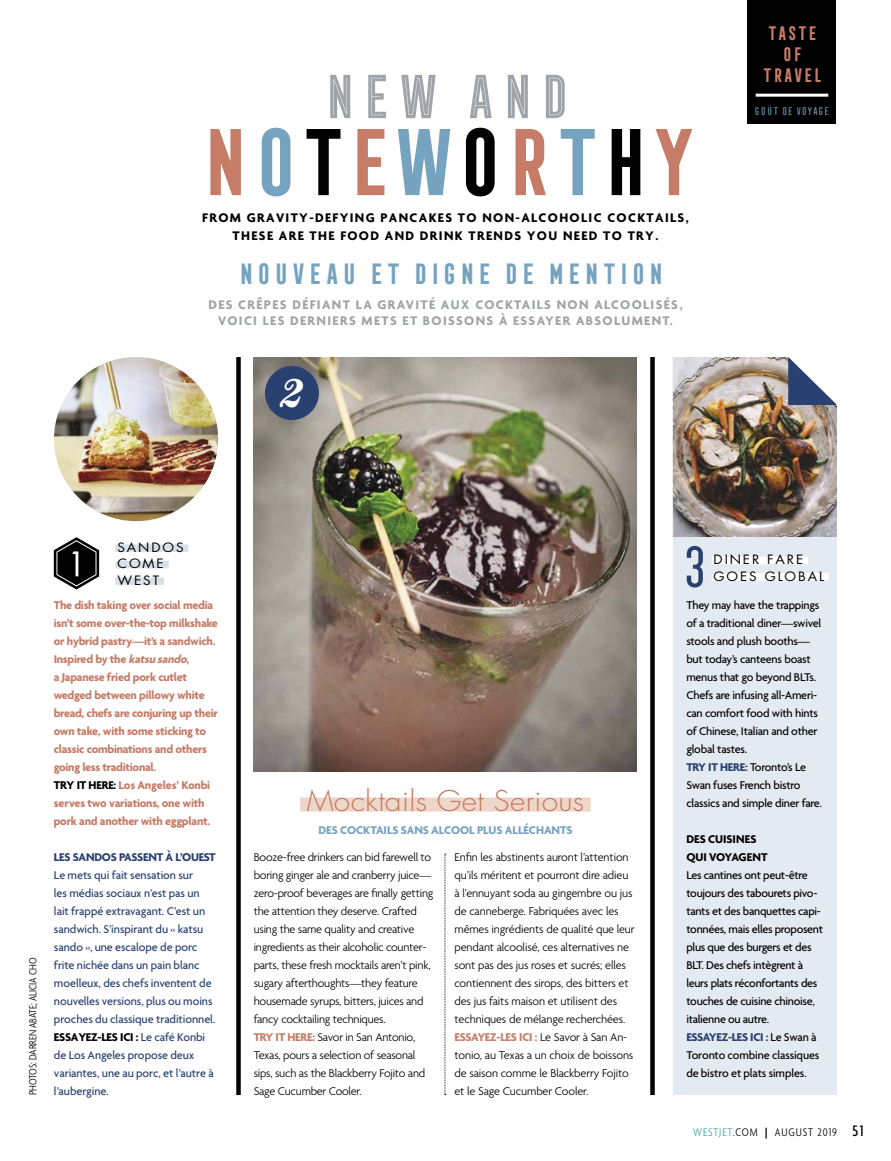
<style>
.page{position:relative;width:891px;height:1161px;background:#fff}
.page>*{position:absolute;margin:0;border:0;box-sizing:border-box;transform-origin:0 0}
.t1{font:700 87px "Frontage Condensed";letter-spacing:-.01em;color:#c67c67}
.t2{font:57px "Frontage Condensed Inline";letter-spacing:.07em;color:#9fa4a9}
.t3{font:55.5px "Frontage Condensed";color:#294171}
.t4{font:italic 700 40.5px "Century";color:#fff}
.t5{font:34.5px "Frontage Condensed";color:#fff}
.t6{font:300 27.9px "Futura";letter-spacing:.01em;color:#c67c67;scale:1.08 1}
.t7{font:700 27px "Frontage Condensed";letter-spacing:.065em;color:#76a3c0}
.t8{font:700 18px/21px "Frontage Condensed";letter-spacing:.02em;color:#c67c67;text-align:center}
.t9{font:700 13.5px/16.2px "Agenda";letter-spacing:.1em;color:#9fa4a9;text-align:center}
.t10{font:700 13.5px/18px "Agenda";letter-spacing:.1em;color:#000;text-align:center}
.t11{font:12.6px/16.5px "Futura";letter-spacing:.14em;color:#000;scale:1.08 1}
.t12{font:300 12.15px/18px "Agenda";letter-spacing:-.02em;color:#000}
.t13{font:500 12.15px/18px "Agenda";letter-spacing:-.025em;color:#000}
.t14{font:700 12.15px/18px "Agenda";letter-spacing:-.02em;color:#c67c67}
.t15{font:500 12.15px/18px "Agenda";letter-spacing:-.005em;color:#294171}
.t16{font:700 12.15px "Agenda";letter-spacing:-.005em;color:#76a3c0}
.t17{font:700 12.15px "Agenda";letter-spacing:-.02em;color:#294171}
.t18{font:700 12.15px/18px "Agenda";color:#000}
.t19{font:300 condensed 12px "Agenda";letter-spacing:.08em;color:#000}
.t20{font:300 condensed 11.25px "Agenda";letter-spacing:-.005em;color:#000}
.t21{font:10.5px "Frontage Condensed";letter-spacing:-.015em;color:#76a3c0}
.s1{color:#76a3c0}
.s2{color:#000}
.s3{font-style:italic}
.s4{font-weight:700;color:#000}
.s5{font-weight:700;color:#c67c67}
.s6{font-weight:700;color:#294171}
.s7{color:#3ba49b}
.s8{font-weight:700}
.s9{font-weight:500;font-size:16.5px}
</style>
<div class="page">
<div style="left:673px;top:537px;width:164px;height:558px;background:#e4eaf1"></div>
<img style="left:254px;top:357px;width:383px;height:414px">
<div style="left:300px;top:797px;width:291px;height:15px;background:#eed7c9"></div>
<div style="left:711px;top:557px;width:97px;height:7px;background:#fff"></div>
<div style="left:711px;top:573px;width:118px;height:8px;background:#fff"></div>
<div style="left:115px;top:544px;width:73px;height:8px;background:#d6e1ea"></div>
<div style="left:115px;top:561px;width:54px;height:7px;background:#d6e1ea"></div>
<div style="left:115px;top:577px;width:49px;height:8px;background:#d6e1ea"></div>
<img style="left:673px;top:357px;width:164px;height:180px">
<div style="left:236px;top:357px;width:5px;height:738px;background:#000"></div>
<div style="left:650px;top:357px;width:5px;height:738px;background:#000"></div>
<svg style="left:788px;top:357px;width:49px;height:48px"></svg>
<svg style="left:445px;top:854px;width:1px;height:241px"></svg>
<svg style="left:54px;top:537px;width:45px;height:53px"></svg>
<div style="left:265px;top:366px;width:54px;height:54px;background:#294171;border-radius:50%"></div>
<img style="left:54px;top:357px;width:164px;height:164px;border-radius:82px">
<div style="left:747px;top:0;width:89px;height:123px;background:#000"></div>
<hr style="left:756px;top:94px;width:72px;height:3px;background:#fff">
<h2 class="t2" style="left:321px;top:65px;width:250px">NEW AND</h2>
<h1 class="t1" style="left:197px;top:113px;width:499px">N<span class="s1">O</span><span class="s2">T</span>E<span class="s1">W</span><span class="s2">O</span>R<span class="s1">T</span><span class="s2">H</span>Y</h1>
<p class="t10" style="left:202px;top:208px;width:488px">FROM GRAVITY-DEFYING PANCAKES TO NON-ALCOHOLIC COCKTAILS,<br>THESE ARE THE FOOD AND DRINK TRENDS YOU NEED TO TRY.</p>
<h3 class="t7" style="left:238px;top:259px;width:428px">NOUVEAU ET DIGNE DE MENTION</h3>
<p class="t9" style="left:208px;top:296px;width:476px">DES CRÊPES DÉFIANT LA GRAVITÉ AUX COCKTAILS NON ALCOOLISÉS,<br>VOICI LES DERNIERS METS ET BOISSONS À ESSAYER ABSOLUMENT.</p>
<h3 class="t4" style="left:281px;top:369px;width:25px">2</h3>
<h3 class="t8" style="left:762px;top:23px;width:61px">TASTE<br>OF<br>TRAVEL</h3>
<p class="t21" style="left:754px;top:105px;width:77px">GOût DE VOYAGE</p>
<p class="t20" style="left:27px;top:1095px;width:139px;rotate:-90deg">PHOTOS: DARREN ABATE; ALICIA CHO</p>
<p class="t11" style="left:118px;top:539px;width:63px">SANDOS<br>COME<br>WEST</p>
<h3 class="t5" style="left:68px;top:545px;width:16px">1</h3>
<h3 class="t3" style="left:678px;top:536px;width:33px">3</h3>
<p class="t11" style="left:714px;top:552px;width:104px">DINER FARE<br>GOES GLOBAL</p>
<p class="t14" style="left:54px;top:596px;width:166px">The dish taking over social media isn’t some over-the-top milkshake or hybrid pastry—it’s a sandwich.<br>Inspired by the <span class="s3">katsu sando</span>,<br>a Japanese fried pork cutlet wedged between pillowy white bread, chefs are conjuring up their own take, with some sticking to classic combinations and others going less traditional.<br><span class="s2">TRY IT HERE:</span> Los Angeles’ Konbi serves two variations, one with pork and another with eggplant.</p>
<p class="t17" style="left:54px;top:850px;width:163px">LES SANDOS PASSENT À L’OUEST</p>
<p class="t15" style="left:54px;top:866px;width:163px">Le mets qui fait sensation sur<br>les médias sociaux n’est pas un lait frappé extravagant. C’est un sandwich. S’inspirant du « katsu sando », une escalope de porc frite nichée dans un pain blanc moelleux, des chefs inventent de nouvelles versions, plus ou moins proches du classique traditionnel.<br><span class="s4">ESSAYEZ-LES ICI :</span> Le café Konbi de Los Angeles propose deux variantes, une au porc, et l’autre à l’aubergine.</p>
<h3 class="t6" style="left:307px;top:784px;width:258px">Mocktails Get Serious</h3>
<p class="t16" style="left:318px;top:823px;width:256px">DES COCKTAILS SANS ALCOOL PLUS ALLÉCHANTS</p>
<p class="t12" style="left:254px;top:848px;width:181px">Booze-free drinkers can bid farewell to boring ginger ale and cranberry juice— zero-proof beverages are finally getting the attention they deserve. Crafted using the same quality and creative ingredients as their alcoholic counter&shy;parts, these fresh mocktails aren’t pink, sugary afterthoughts—they feature housemade syrups, bitters, juices and fancy cocktailing techniques.<br><span class="s5">TRY IT HERE:</span> Savor in San Antonio, Texas, pours a selection of seasonal sips, such as the Blackberry Fojito and Sage Cucumber Cooler.</p>
<p class="t12" style="left:454px;top:848px;width:182px">Enfin les abstinents auront l’attention qu’ils méritent et pourront dire adieu à l’ennuyant soda au gingembre ou jus de canneberge. Fabriquées avec les mêmes ingrédients de qualité que leur pendant alcoolisé, ces alternatives ne sont pas des jus roses et sucrés; elles contiennent des sirops, des bitters et des jus faits maison et utilisent des techniques de mélange recherchées.<br><span class="s5">ESSAYEZ-LES ICI :</span> Le Savor à San An&shy;tonio, au Texas a un choix de boissons de saison comme le Blackberry Fojito et le Sage Cucumber Cooler.</p>
<p class="t13" style="left:686px;top:596px;width:137px">They may have the trappings of a traditional diner—swivel stools and plush booths— but today’s canteens boast menus that go beyond BLTs.<br>Chefs are infusing all-Ameri&shy;can comfort food with hints of Chinese, Italian and other global tastes.<br><span class="s6">TRY IT HERE:</span> Toronto’s Le<br>Swan fuses French bistro classics and simple diner fare.</p>
<p class="t18" style="left:686px;top:830px;width:83px">DES CUISINES<br>QUI VOYAGENT</p>
<p class="t13" style="left:686px;top:866px;width:138px">Les cantines ont peut-être toujours des tabourets pivo&shy;tants et des banquettes capi&shy;tonnées, mais elles proposent plus que des burgers et des<br>BLT. Des chefs intègrent à leurs plats réconfortants des touches de cuisine chinoise, italienne ou autre.<br><span class="s6">ESSAYEZ-LES ICI :</span> Le Swan à<br>Toronto combine classiques de bistro et plats simples.</p>
<p class="t19" style="left:693px;top:1125px;width:172px"><span class="s7">WESTJET</span>.COM <span class="s8">|</span> AUGUST 2019 <span class="s9">51</span></p>
</div>
